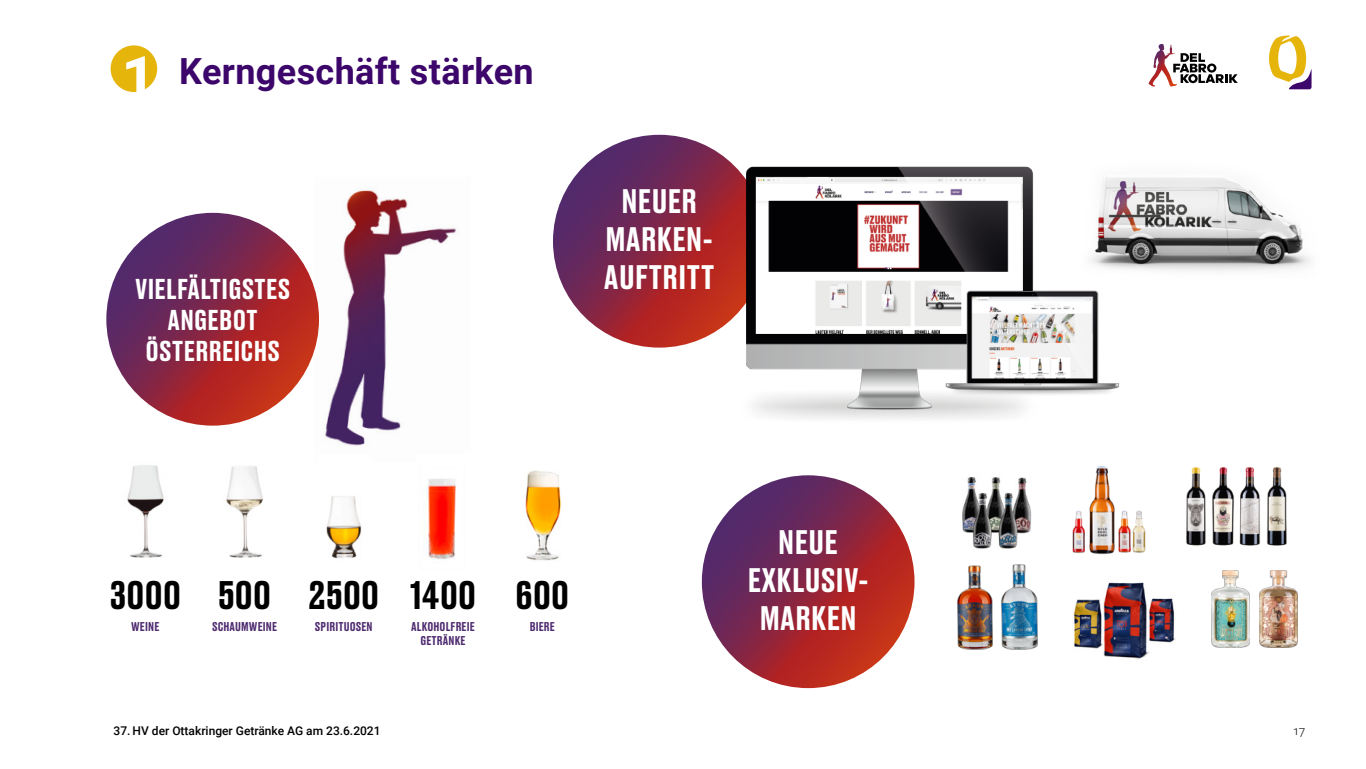
<style>
.page{position:relative;width:1366px;height:769px;background:#fff}
.page>*{position:absolute;margin:0;border:0;box-sizing:border-box;transform-origin:0 0}
.t1{font:500 37.5px "Druk Text";letter-spacing:-.01em;color:#000}
.t2{font:700 36px "Roboto";letter-spacing:.01em;color:#3c066b}
.t3{font:500 32px/38px "Druk Text";letter-spacing:.01em;color:#fff;text-align:center}
.t4{font:500 27px/31px "Druk Text";letter-spacing:.01em;color:#fff;text-align:center}
.t5{font:500 12px/14px "Druk Text";letter-spacing:.01em;color:#4e2a6f;text-align:center}
.t6{font:500 12px "Roboto";color:#000}
.t7{font:300 12px "Roboto";color:#000}
.s1{font-size:60px;color:#fff}
</style>
<div class="page">
<div style="left:111px;top:45px;width:46px;height:47px;background:#e6b50c;border-radius:50%"></div>
<svg style="left:1269px;top:35px;width:42px;height:54px"></svg>
<svg style="left:553px;top:135px;width:212px;height:212px;background:#7f2749"></svg>
<img style="left:1133px;top:177px;width:178px;height:94px">
<img style="left:315px;top:190px;width:142px;height:256px">
<svg style="left:106px;top:213px;width:213px;height:212px;background:#8b2740"></svg>
<img style="left:127px;top:465px;width:37px;height:93px">
<img style="left:226px;top:466px;width:38px;height:92px">
<img style="left:326px;top:496px;width:36px;height:63px">
<img style="left:424px;top:479px;width:32px;height:81px">
<img style="left:525px;top:470px;width:36px;height:91px">
<img style="left:702px;top:143px;width:431px;height:276px">
<svg style="left:702px;top:475px;width:212px;height:212px;background:#8b2741"></svg>
<img style="left:1186px;top:466px;width:101px;height:80px">
<img style="left:1001px;top:564px;width:36px;height:84px">
<img style="left:957px;top:565px;width:35px;height:84px">
<img style="left:1073px;top:582px;width:103px;height:77px">
<img style="left:1211px;top:570px;width:38px;height:77px">
<img style="left:1259px;top:570px;width:38px;height:77px">
<img style="left:962px;top:477px;width:70px;height:72px">
<img style="left:1072px;top:466px;width:74px;height:88px">
<div style="left:1064px;top:464px;width:28px;height:34px;background:#fff"></div>
<div style="left:1115px;top:462px;width:38px;height:45px;background:#fff"></div>
<svg style="left:1148px;top:44px;width:89px;height:43px"></svg>
<h2 class="t2" style="left:121px;top:46px;width:414px"><span class="s1">1</span> Kerngeschäft stärken</h2>
<h3 class="t4" style="left:135px;top:271px;width:157px">VIELFÄLTIGSTES<br>ANGEBOT<br>ÖSTERREICHS</h3>
<h3 class="t3" style="left:604px;top:180px;width:112px">NEUER<br>MARKEN-<br>AUFTRITT</h3>
<h1 class="t1" style="left:109px;top:566px;width:73px">3000</h1>
<p class="t5" style="left:131px;top:618px;width:30px">WEINE</p>
<h1 class="t1" style="left:218px;top:566px;width:55px">500</h1>
<p class="t5" style="left:212px;top:618px;width:67px">SCHAUMWEINE</p>
<h1 class="t1" style="left:308px;top:566px;width:73px">2500</h1>
<p class="t5" style="left:315px;top:618px;width:59px">SPIRITUOSEN</p>
<p class="t6" style="left:114px;top:722px;width:268px">37. HV der Ottakringer Getränke AG am 23.6.2021</p>
<h1 class="t1" style="left:410px;top:566px;width:68px">1400</h1>
<p class="t5" style="left:411px;top:618px;width:65px">ALKOHOLFREIE<br>GETRÄNKE</p>
<h1 class="t1" style="left:515px;top:566px;width:56px">600</h1>
<p class="t5" style="left:530px;top:618px;width:27px">BIERE</p>
<h3 class="t3" style="left:747px;top:520px;width:122px">NEUE<br>EXKLUSIV-<br>MARKEN</h3>
<p class="t7" style="left:1293px;top:722px;width:13px">17</p>
</div>
